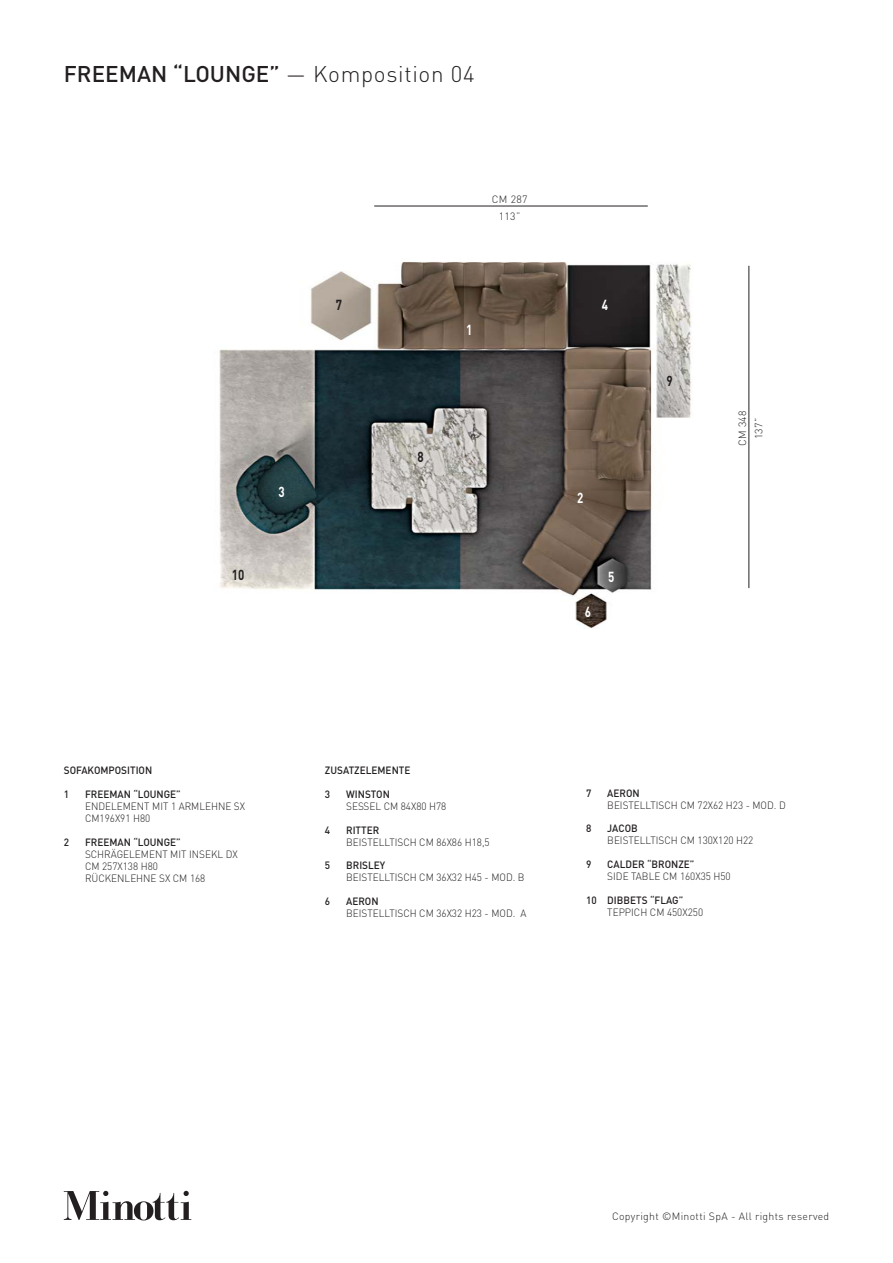
<style>
.page{position:relative;width:893px;height:1263px;background:#fff}
.page>*{position:absolute;margin:0;border:0;box-sizing:border-box;transform-origin:0 0}
.t1{font:500 22.5px "DIN";color:#231f20}
.t2{font:700 14.4px "DIN";color:#fff;scale:.8 1}
.t3{font:700 14.4px "DIN";color:#231f20;scale:.8 1}
.t4{font:300 10.5px "DIN";color:#231f20;scale:.95 1}
.t5{font:500 10.5px "DIN";color:#231f20;scale:.95 1}
.t6{font:300 10.5px "DIN";letter-spacing:.03em;color:#231f20}
.t7{font:300 10.5px "DIN";color:#231f20}
.s1{font-weight:300}
</style>
<div class="page">
<svg style="left:64px;top:1191px;width:127px;height:29px"></svg>
<img style="left:219px;top:262px;width:531px;height:367px">
<hr style="left:374px;top:206px;width:274px;height:1px;background:#231f20">
<hr style="left:749px;top:266px;width:1px;height:322px;background:#231f20">
<p class="t1" style="left:64px;top:60px;width:412px">FREEMAN “LOUNGE” <span class="s1">— Komposition 04</span></p>
<p class="t3" style="left:336px;top:296px;width:9px">7</p>
<p class="t7" style="left:492px;top:193px;width:37px">CM 287</p>
<p class="t7" style="left:499px;top:210px;width:23px">113”</p>
<p class="t2" style="left:466px;top:320px;width:9px">1</p>
<p class="t3" style="left:232px;top:565px;width:17px">10</p>
<p class="t2" style="left:279px;top:482px;width:9px">3</p>
<p class="t3" style="left:418px;top:447px;width:9px">8</p>
<p class="t2" style="left:602px;top:296px;width:9px">4</p>
<p class="t2" style="left:577px;top:488px;width:9px">2</p>
<p class="t2" style="left:585px;top:602px;width:9px">6</p>
<p class="t2" style="left:608px;top:567px;width:9px">5</p>
<p class="t3" style="left:666px;top:372px;width:9px">9</p>
<p class="t7" style="left:736px;top:446px;width:37px;rotate:-90deg">CM 348</p>
<p class="t7" style="left:752px;top:439px;width:23px;rotate:-90deg">137”</p>
<p class="t5" style="left:64px;top:764px;width:95px">SOFAKOMPOSITION</p>
<p class="t5" style="left:64px;top:787px;width:7px">1</p>
<p class="t5" style="left:85px;top:787px;width:102px">FREEMAN “LOUNGE”</p>
<p class="t4" style="left:85px;top:800px;width:170px">ENDELEMENT MIT 1 ARMLEHNE SX</p>
<p class="t4" style="left:85px;top:812px;width:70px">CM196X91 H80</p>
<p class="t5" style="left:64px;top:835px;width:7px">2</p>
<p class="t5" style="left:85px;top:835px;width:102px">FREEMAN “LOUNGE”</p>
<p class="t4" style="left:85px;top:847px;width:162px">SCHRÄGELEMENT MIT INSEKL DX</p>
<p class="t4" style="left:85px;top:859px;width:78px">CM 257X138 H80</p>
<p class="t4" style="left:85px;top:871px;width:128px">RÜCKENLEHNE SX CM 168</p>
<p class="t5" style="left:325px;top:764px;width:92px">ZUSATZELEMENTE</p>
<p class="t5" style="left:325px;top:787px;width:7px">3</p>
<p class="t5" style="left:346px;top:787px;width:48px">WINSTON</p>
<p class="t4" style="left:346px;top:800px;width:107px">SESSEL CM 84X80 H78</p>
<p class="t5" style="left:325px;top:823px;width:7px">4</p>
<p class="t5" style="left:346px;top:823px;width:36px">RITTER</p>
<p class="t4" style="left:346px;top:836px;width:153px">BEISTELLTISCH CM 86X86 H18,5</p>
<p class="t5" style="left:325px;top:858px;width:7px">5</p>
<p class="t5" style="left:346px;top:858px;width:43px">BRISLEY</p>
<p class="t4" style="left:346px;top:871px;width:189px">BEISTELLTISCH CM 36X32 H45 - MOD. B</p>
<p class="t5" style="left:325px;top:894px;width:7px">6</p>
<p class="t5" style="left:346px;top:894px;width:36px">AERON</p>
<p class="t4" style="left:346px;top:907px;width:191px">BEISTELLTISCH CM 36X32 H23 - MOD. A</p>
<p class="t5" style="left:586px;top:787px;width:7px">7</p>
<p class="t5" style="left:607px;top:787px;width:36px">AERON</p>
<p class="t4" style="left:607px;top:799px;width:189px">BEISTELLTISCH CM 72X62 H23 - MOD. D</p>
<p class="t5" style="left:586px;top:822px;width:7px">8</p>
<p class="t5" style="left:607px;top:822px;width:34px">JACOB</p>
<p class="t4" style="left:607px;top:834px;width:155px">BEISTELLTISCH CM 130X120 H22</p>
<p class="t5" style="left:586px;top:858px;width:7px">9</p>
<p class="t5" style="left:607px;top:858px;width:93px">CALDER “BRONZE”</p>
<p class="t4" style="left:607px;top:870px;width:131px">SIDE TABLE CM 160X35 H50</p>
<p class="t5" style="left:586px;top:893px;width:104px">10 DIBBETS “FLAG”</p>
<p class="t4" style="left:607px;top:906px;width:102px">TEPPICH CM 450X250</p>
<p class="t6" style="left:612px;top:1210px;width:219px">Copyright ©Minotti SpA - All rights reserved</p>
</div>
